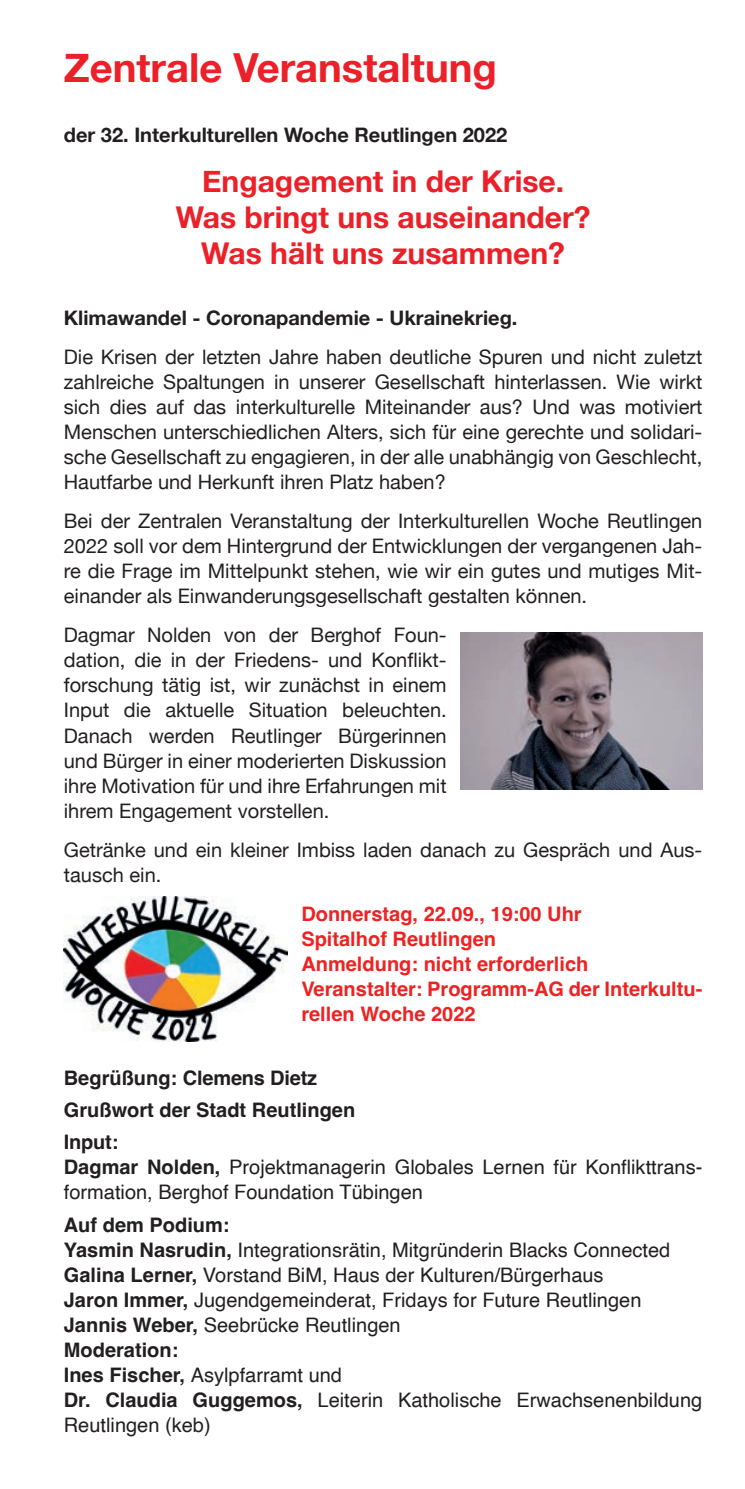
<style>
.page{position:relative;width:745px;height:1489px;background:#fff}
.page>*{position:absolute;margin:0;border:0;box-sizing:border-box;transform-origin:0 0}
.t1{font:700 40px "Helvetica Neue";color:#eb2028}
.t2{font:700 30px/36px "Helvetica Neue";color:#eb2028;text-align:center}
.t3{font:20px/25px "Helvetica Neue";color:#231f20;text-align:justify}
.t4{font:20px/25px "Helvetica";color:#231f20}
.t5{font:700 20px/25px "Helvetica";color:#ed2323}
.t6{font:700 20px "Helvetica Neue";color:#231f20}
.t7{font:700 20px/32px "Helvetica";color:#231f20}
.s1{font-weight:700}
</style>
<div class="page">
<img style="left:460px;top:632px;width:242px;height:157px">
<img style="left:64px;top:896px;width:223px;height:145px">
<h1 class="t1" style="left:64px;top:36px;width:434px">Zentrale Veranstaltung</h1>
<p class="t6" style="left:64px;top:119px;width:444px">der 32. Interkulturellen Woche Reutlingen 2022</p>
<h2 class="t2" style="left:175px;top:164px;width:416px">Engagement in der Krise.<br>Was bringt uns auseinander?<br>Was hält uns zusammen?</h2>
<p class="t6" style="left:64px;top:302px;width:455px">Klimawandel - Coronapandemie - Ukrainekrieg.</p>
<p class="t3" style="left:64px;top:345px;width:639px">Die Krisen der letzten Jahre haben deutliche Spuren und nicht zuletzt zahlreiche Spaltungen in unserer Gesellschaft hinterlassen. Wie wirkt sich dies auf das interkulturelle Miteinander aus? Und was motiviert Menschen unterschiedlichen Alters, sich für eine gerechte und solidari&shy;sche Gesellschaft zu engagieren, in der alle unabhängig von Geschlecht, Hautfarbe und Herkunft ihren Platz haben?</p>
<p class="t3" style="left:64px;top:509px;width:639px">Bei der Zentralen Veranstaltung der Interkulturellen Woche Reutlingen 2022 soll vor dem Hintergrund der Entwicklungen der vergangenen Jah&shy;re die Frage im Mittelpunkt stehen, wie wir ein gutes und mutiges Mit&shy;einander als Einwanderungsgesellschaft gestalten können.</p>
<p class="t3" style="left:64px;top:624px;width:384px">Dagmar Nolden von der Berghof Foun&shy;dation, die in der Friedens- und Konflikt&shy;forschung tätig ist, wir zunächst in einem Input die aktuelle Situation beleuchten.<br>Danach werden Reutlinger Bürgerinnen und Bürger in einer moderierten Diskussion ihre Motivation für und ihre Erfahrungen mit ihrem Engagement vorstellen.</p>
<p class="t3" style="left:64px;top:838px;width:639px">Getränke und ein kleiner Imbiss laden danach zu Gespräch und Aus&shy;tausch ein.</p>
<p class="t5" style="left:301px;top:903px;width:402px">Donnerstag, 22.09., 19:00 Uhr<br>Spitalhof Reutlingen<br>Anmeldung: nicht erforderlich<br>Veranstalter: Programm-AG der Interkultu&shy;rellen Woche 2022</p>
<p class="t7" style="left:64px;top:1064px;width:293px">Begrüßung: Clemens Dietz<br>Grußwort der Stadt Reutlingen<br>Input:</p>
<p class="t4" style="left:64px;top:1155px;width:639px"><span class="s1">Dagmar Nolden,</span> Projektmanagerin Globales Lernen für Konflikttrans&shy;formation, Berghof Foundation Tübingen</p>
<p class="t4" style="left:64px;top:1212px;width:639px"><span class="s1">Auf dem Podium:<br>Yasmin Nasrudin,</span> Integrationsrätin, Mitgründerin Blacks Connected <span class="s1">Galina Lerner,</span> Vorstand BiM, Haus der Kulturen/Bürgerhaus<br><span class="s1">Jaron Immer,</span> Jugendgemeinderat, Fridays for Future Reutlingen <span class="s1">Jannis Weber,</span> Seebrücke Reutlingen<br><span class="s1">Moderation:<br>Ines Fischer,</span> Asylpfarramt und<br><span class="s1">Dr. Claudia Guggemos,</span> Leiterin Katholische Erwachsenenbildung Reutlingen (keb)</p>
</div>
